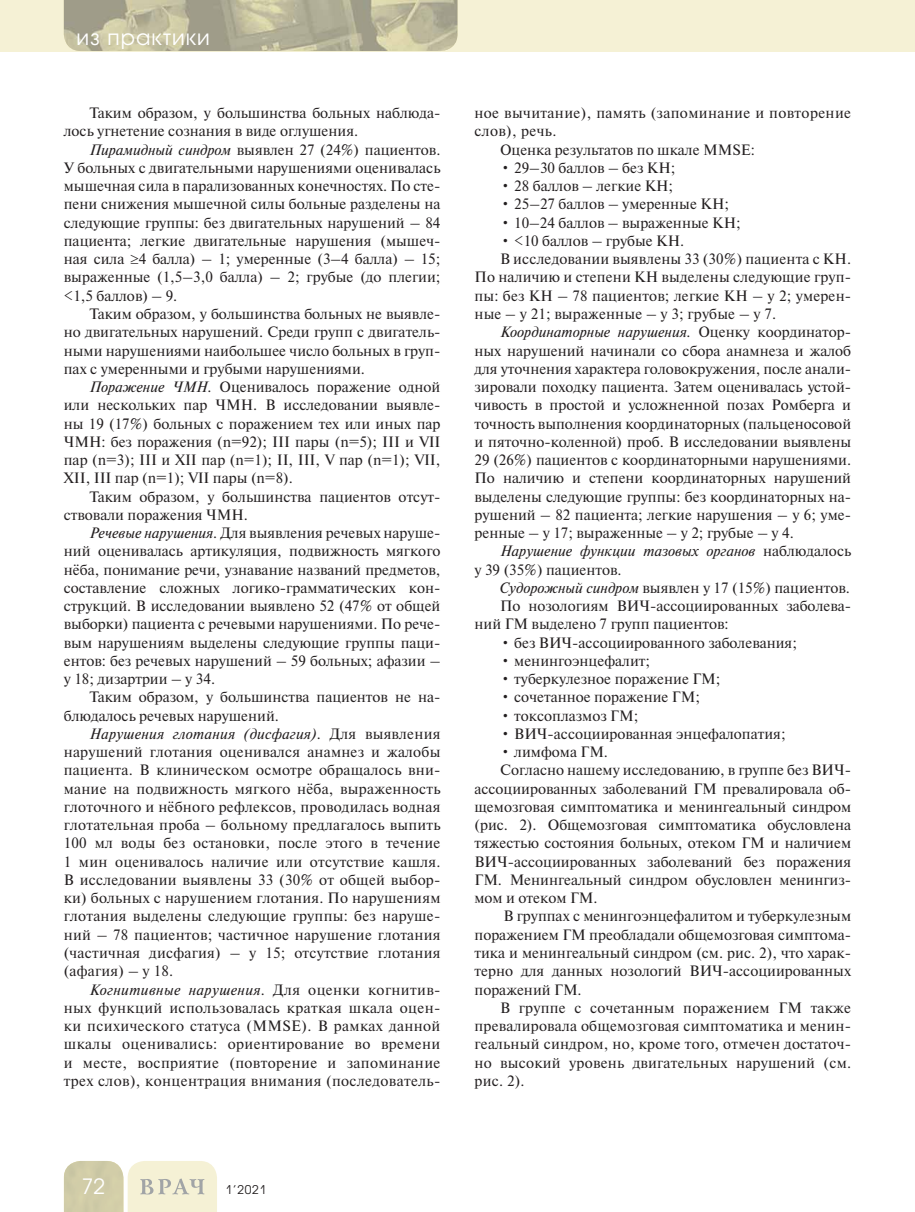
<style>
.page{position:relative;width:915px;height:1212px;background:#fff}
.page>*{position:absolute;margin:0;border:0;box-sizing:border-box;transform-origin:0 0}
.t1{font:21px "Avant Garde Gothic C";letter-spacing:.05em;color:#fff}
.t2{font:15px/18.3px "Newton C";color:#231f20;text-align:justify}
.t3{font:italic 15px "Newton C";color:#231f20}
.t4{font:15px "Newton C";letter-spacing:.025em;color:#231f20}
.t5{font:12px "Avant Garde Gothic C";color:#231f20}
.s1{font-style:italic}
.s2{font-style:normal}
</style>
<div class="page">
<div style="left:0;top:0;width:914px;height:51px;background:#f5f1d5"></div>
<svg style="left:64px;top:1161px;width:153px;height:51px;background:#e3e0c3"></svg>
<img style="left:64px;top:0;width:393px;height:51px">
<h1 class="t1" style="left:77px;top:27px;width:135px">из практики</h1>
<p class="t2" style="left:64px;top:105px;width:378px;text-indent:26px">Таким образом, у большинства больных наблюда&shy;лось угнетение сознания в виде оглушения.</p>
<p class="t2" style="left:64px;top:142px;width:378px;text-indent:26px"><span class="s1">Пирамидный синдром</span> выявлен 27 (24%) пациентов.<br>У больных с двигательными нарушениями оценивалась мышечная сила в парализованных конечностях. По сте&shy;пени снижения мышечной силы больные разделены на следующие группы: без двигательных нарушений – 84 пациента; легкие двигательные нарушения (мышеч&shy;ная сила 4 балла) – 1; умеренные (3–4 балла) – 15; выраженные (1,5–3,0 балла) – 2; грубые (до плегии; &lt;1,5 баллов) – 9.</p>
<p class="t2" style="left:64px;top:306px;width:378px;text-indent:26px">Таким образом, у большинства больных не выявле&shy;но двигательных нарушений. Среди групп с двигатель&shy;ными нарушениями наибольшее число больных в груп&shy;пах с умеренными и грубыми нарушениями.</p>
<p class="t2" style="left:64px;top:379px;width:378px;text-indent:26px"><span class="s1">Поражение ЧМН.</span> Оценивалось поражение одной или нескольких пар ЧМН. В исследовании выявле&shy;ны 19 (17%) больных с поражением тех или иных пар ЧМН: без поражения (n=92); III пары (n=5); III и VII пар (n=3); III и XII пар (n=1); II, III, V пар (n=1); VII, XII, III пар (n=1); VII пары (n=8).</p>
<p class="t2" style="left:64px;top:489px;width:378px;text-indent:26px">Таким образом, у большинства пациентов отсут&shy;ствовали поражения ЧМН.</p>
<p class="t2" style="left:64px;top:525px;width:378px;text-indent:26px"><span class="s1">Речевые нарушения.</span> Для выявления речевых наруше&shy;ний оценивалась артикуляция, подвижность мягкого нёба, понимание речи, узнавание названий предметов, составление сложных логико-грамматических кон&shy;струкций. В исследовании выявлено 52 (47% от общей выборки) пациента с речевыми нарушениями. По рече&shy;вым нарушениям выделены следующие группы паци&shy;ентов: без речевых нарушений – 59 больных; афазии – у 18; дизартрии – у 34.</p>
<p class="t2" style="left:64px;top:690px;width:378px;text-indent:26px">Таким образом, у большинства пациентов не на&shy;блюдалось речевых нарушений.</p>
<p class="t2" style="left:64px;top:726px;width:378px;text-indent:26px"><span class="s1">Нарушения глотания (дисфагия).</span> Для выявления нарушений глотания оценивался анамнез и жалобы пациента. В клиническом осмотре обращалось вни&shy;мание на подвижность мягкого нёба, выраженность глоточного и нёбного рефлексов, проводилась водная глотательная проба – больному предлагалось выпить 100 мл воды без остановки, после этого в течение 1 мин оценивалось наличие или отсутствие кашля.<br>В исследовании выявлены 33 (30% от общей выбор&shy;ки) больных с нарушением глотания. По нарушениям глотания выделены следующие группы: без наруше&shy;ний – 78 пациентов; частичное нарушение глотания (частичная дисфагия) – у 15; отсутствие глотания (афагия) – у 18.</p>
<p class="t2" style="left:64px;top:982px;width:378px;text-indent:26px"><span class="s1">Когнитивные нарушения.</span> Для оценки когнитив&shy;ных функций использовалась краткая шкала оцен&shy;ки психического статуса (MMSE). В рамках данной шкалы оценивались: ориентирование во времени и месте, восприятие (повторение и запоминание трех слов), концентрация внимания (последователь-</p>
<p class="t4" style="left:474px;top:107px;width:378px">ное вычитание), память (запоминание и повторение</p>
<p class="t4" style="left:474px;top:126px;width:83px">слов), речь.</p>
<p class="t2" style="left:500px;top:142px;width:256px">Оценка результатов по шкале MMSE:</p>
<p class="t2" style="left:500px;top:160px;width:177px">• 29–30 баллов – без КН;</p>
<p class="t2" style="left:500px;top:178px;width:175px">• 28 баллов – легкие КН;</p>
<p class="t2" style="left:500px;top:197px;width:230px">• 25–27 баллов – умеренные КН;</p>
<p class="t2" style="left:500px;top:215px;width:242px">• 10–24 баллов – выраженные КН;</p>
<p class="t2" style="left:500px;top:233px;width:186px">• &lt;10 баллов – грубые КН.</p>
<p class="t2" style="left:500px;top:251px;width:352px">В исследовании выявлены 33 (30%) пациента с КН.</p>
<p class="t2" style="left:474px;top:270px;width:378px">По наличию и степени КН выделены следующие груп-</p>
<p class="t2" style="left:474px;top:288px;width:378px">пы: без КН – 78 пациентов; легкие КН – у 2; умерен-</p>
<p class="t2" style="left:474px;top:306px;width:303px">ные – у 21; выраженные – у 3; грубые – у 7.</p>
<p class="t3" style="left:500px;top:326px;width:352px">Координаторные нарушения. <span class="s2">Оценку координатор-</span></p>
<p class="t2" style="left:474px;top:343px;width:378px">ных нарушений начинали со сбора анамнеза и жалоб</p>
<p class="t2" style="left:474px;top:361px;width:378px">для уточнения характера головокружения, после анали-</p>
<p class="t2" style="left:474px;top:379px;width:378px">зировали походку пациента. Затем оценивалась устой-</p>
<p class="t2" style="left:474px;top:397px;width:378px">чивость в простой и усложненной позах Ромберга и</p>
<p class="t2" style="left:474px;top:416px;width:378px">точность выполнения координаторных (пальценосовой</p>
<p class="t2" style="left:474px;top:434px;width:378px">и пяточно-коленной) проб. В исследовании выявлены</p>
<p class="t2" style="left:474px;top:452px;width:378px">29 (26%) пациентов с координаторными нарушениями.</p>
<p class="t2" style="left:474px;top:470px;width:378px">По наличию и степени координаторных нарушений</p>
<p class="t2" style="left:474px;top:489px;width:378px">выделены следующие группы: без координаторных на-</p>
<p class="t2" style="left:474px;top:507px;width:378px">рушений – 82 пациента; легкие нарушения – у 6; уме-</p>
<p class="t2" style="left:474px;top:525px;width:321px">ренные – у 17; выраженные – у 2; грубые – у 4.</p>
<p class="t3" style="left:500px;top:545px;width:352px">Нарушение функции тазовых органов <span class="s2">наблюдалось</span></p>
<p class="t2" style="left:474px;top:562px;width:149px">у 39 (35%) пациентов.</p>
<p class="t2" style="left:500px;top:580px;width:351px"><span class="s1">Судорожный синдром</span> выявлен у 17 (15%) пациентов.</p>
<p class="t2" style="left:500px;top:598px;width:352px">По нозологиям ВИЧ-ассоциированных заболева-</p>
<p class="t2" style="left:474px;top:617px;width:255px">ний ГМ выделено 7 групп пациентов:</p>
<p class="t2" style="left:500px;top:635px;width:298px">• без ВИЧ-ассоциированного заболевания;</p>
<p class="t2" style="left:500px;top:653px;width:151px">• менингоэнцефалит;</p>
<p class="t2" style="left:500px;top:671px;width:222px">• туберкулезное поражение ГМ;</p>
<p class="t2" style="left:500px;top:690px;width:201px">• сочетанное поражение ГМ;</p>
<p class="t2" style="left:500px;top:708px;width:140px">• токсоплазмоз ГМ;</p>
<p class="t2" style="left:500px;top:726px;width:287px">• ВИЧ-ассоциированная энцефалопатия;</p>
<p class="t2" style="left:500px;top:744px;width:109px">• лимфома ГМ.</p>
<p class="t2" style="left:500px;top:763px;width:352px">Согласно нашему исследованию, в группе без ВИЧ-</p>
<p class="t2" style="left:474px;top:781px;width:378px">ассоциированных заболеваний ГМ превалировала об-</p>
<p class="t2" style="left:474px;top:799px;width:378px">щемозговая симптоматика и менингеальный синдром</p>
<p class="t2" style="left:474px;top:817px;width:378px">(рис. 2). Общемозговая симптоматика обусловлена</p>
<p class="t2" style="left:474px;top:836px;width:378px">тяжестью состояния больных, отеком ГМ и наличием</p>
<p class="t2" style="left:474px;top:854px;width:378px">ВИЧ-ассоциированных заболеваний без поражения</p>
<p class="t2" style="left:474px;top:872px;width:378px">ГМ. Менингеальный синдром обусловлен менингиз-</p>
<p class="t2" style="left:474px;top:890px;width:124px">мом и отеком ГМ.</p>
<p class="t2" style="left:503px;top:909px;width:349px">В группах с менингоэнцефалитом и туберкулезным</p>
<p class="t2" style="left:474px;top:927px;width:378px">поражением ГМ преобладали общемозговая симптома-</p>
<p class="t2" style="left:474px;top:945px;width:378px">тика и менингеальный синдром (см. рис. 2), что харак-</p>
<p class="t2" style="left:474px;top:963px;width:378px">терно для данных нозологий ВИЧ-ассоциированных</p>
<p class="t2" style="left:474px;top:982px;width:109px">поражений ГМ.</p>
<p class="t2" style="left:500px;top:1000px;width:352px">В группе с сочетанным поражением ГМ также</p>
<p class="t2" style="left:474px;top:1018px;width:378px">превалировала общемозговая симптоматика и менин-</p>
<p class="t2" style="left:474px;top:1036px;width:378px">геальный синдром, но, кроме того, отмечен достаточ-</p>
<p class="t2" style="left:474px;top:1055px;width:378px">но высокий уровень двигательных нарушений (см.</p>
<p class="t2" style="left:474px;top:1073px;width:52px">рис. 2).</p>
<h1 class="t1" style="left:82px;top:1177px;width:25px">72</h1>
<p class="t5" style="left:225px;top:1184px;width:42px">1’2021</p>
</div>
